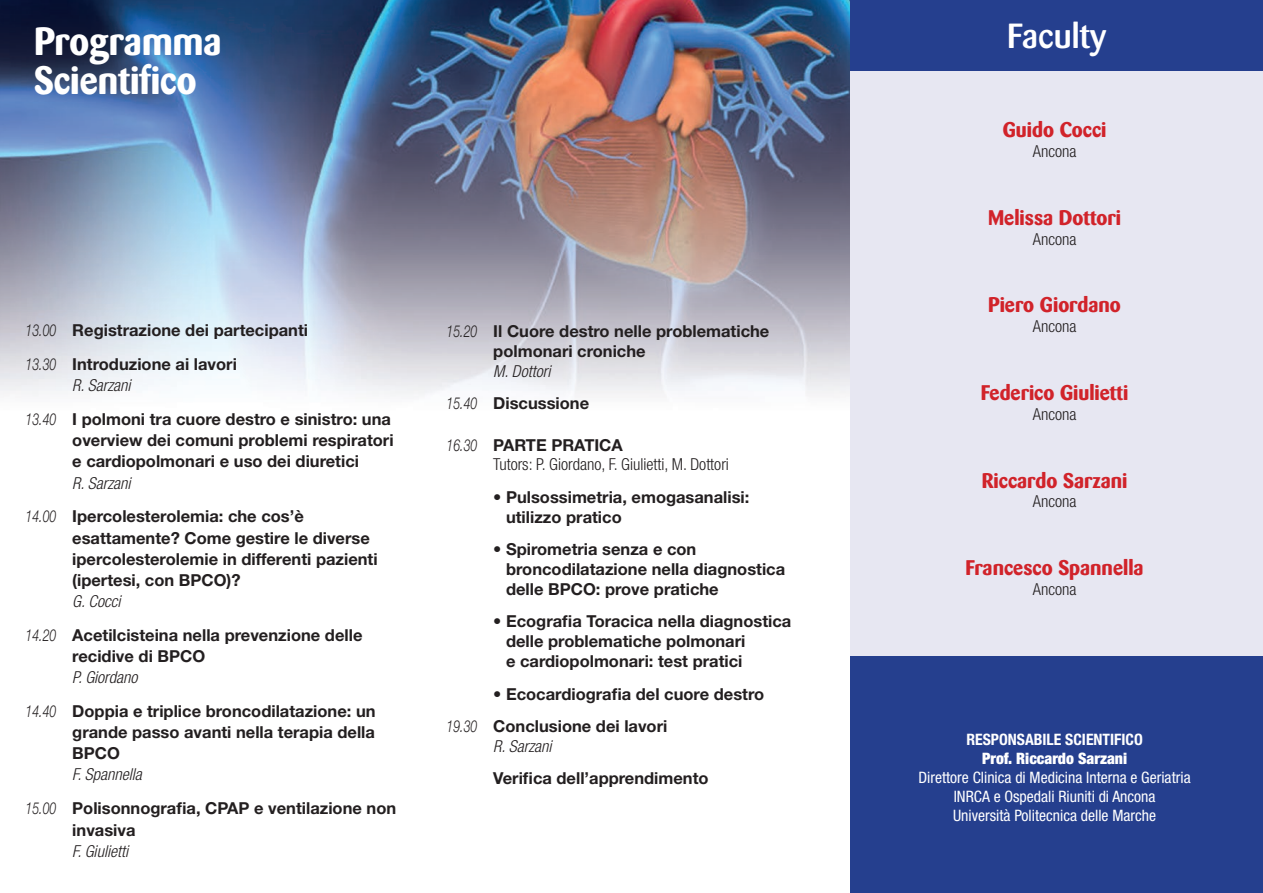
<style>
.page{position:relative;width:1263px;height:893px;background:#fff}
.page>*{position:absolute;margin:0;border:0;box-sizing:border-box;transform-origin:0 0}
.t1{font:700 39px "Barmeno";color:#fff}
.t2{font:500 34.5px "Barmeno";color:#fff}
.Relatore__elenco{font:700 21px "Barmeno";color:#d1232a}
._1_INTERVENTO{font:700 16.5px/21.1px "Helvetica Neue LT Std";color:#231f20}
._1_RELATORE_INTERVEN{font:italic 300 condensed 16.5px "Helvetica Neue LT Std";color:#231f20}
.MODERATORI_SESSIONE{font:300 condensed 16.5px "Helvetica Neue LT Std";color:#231f20}
.Afferenza__elenco{font:300 condensed 16.5px "Helvetica Neue LT Std";color:#231f20}
.t3{font:condensed 15.75px "Helvetica Neue LT Std";color:#fff}
.t4{font:700 condensed 15.75px "Helvetica Neue LT Std";color:#fff}
.t5{font:900 condensed 15.75px "Helvetica Neue LT Std";color:#fff}
.s1{font-weight:300;font-style:italic}
</style>
<div class="page">
<img style="left:0;top:0;width:850px;height:397px">
<div style="left:850px;top:0;width:413px;height:893px;background:#e7e7f2"></div>
<div style="left:850px;top:657px;width:413px;height:236px;background:#253f8e"></div>
<div style="left:850px;top:0;width:413px;height:70px;background:#253f8e"></div>
<p class="t1" style="left:34px;top:18px;width:189px">Programma</p>
<p class="t1" style="left:34px;top:57px;width:164px">Scientifico</p>
<p class="_1_INTERVENTO" style="left:26px;top:319px;width:284px"><span class="s1">13.00</span> Registrazione dei partecipanti</p>
<p class="_1_INTERVENTO" style="left:26px;top:353px;width:213px"><span class="s1">13.30</span> Introduzione ai lavori</p>
<p class="_1_RELATORE_INTERVEN" style="left:72px;top:376px;width:60px">R. Sarzani</p>
<p class="_1_INTERVENTO" style="left:72px;top:408px;width:323px;text-indent:-47px"><span class="s1">13.40</span> I polmoni tra cuore destro e sinistro: una overview dei comuni problemi respiratori e cardiopolmonari e uso dei diuretici</p>
<p class="_1_RELATORE_INTERVEN" style="left:72px;top:473px;width:60px">R. Sarzani</p>
<p class="_1_INTERVENTO" style="left:72px;top:506px;width:307px;text-indent:-47px"><span class="s1">14.00</span> Ipercolesterolemia: che cos’è esattamente? Come gestire le diverse ipercolesterolemie in differenti pazienti (ipertesi, con BPCO)?</p>
<p class="_1_RELATORE_INTERVEN" style="left:72px;top:592px;width:50px">G. Cocci</p>
<p class="_1_INTERVENTO" style="left:72px;top:624px;width:292px;text-indent:-47px"><span class="s1">14.20</span> Acetilcisteina nella prevenzione delle recidive di BPCO</p>
<p class="_1_RELATORE_INTERVEN" style="left:72px;top:668px;width:67px">P. Giordano</p>
<p class="_1_INTERVENTO" style="left:72px;top:700px;width:305px;text-align:justify;text-indent:-47px"><span class="s1">14.40</span> Doppia e triplice broncodilatazione: un grande passo avanti nella terapia della BPCO</p>
<p class="_1_RELATORE_INTERVEN" style="left:72px;top:765px;width:71px">F. Spannella</p>
<p class="_1_INTERVENTO" style="left:72px;top:797px;width:325px;text-indent:-47px"><span class="s1">15.00</span> Polisonnografia, CPAP e ventilazione non invasiva</p>
<p class="_1_RELATORE_INTERVEN" style="left:72px;top:841px;width:57px">F. Giulietti</p>
<p class="_1_INTERVENTO" style="left:493px;top:321px;width:278px;line-height:19.8px;text-indent:-47px"><span class="s1">15.20</span> Il Cuore destro nelle problematiche polmonari croniche</p>
<p class="_1_RELATORE_INTERVEN" style="left:493px;top:362px;width:59px">M. Dottori</p>
<p class="_1_INTERVENTO" style="left:446px;top:393px;width:144px"><span class="s1">15.40</span> Discussione</p>
<p class="_1_INTERVENTO" style="left:446px;top:434px;width:178px"><span class="s1">16.30</span> PARTE PRATICA</p>
<p class="MODERATORI_SESSIONE" style="left:493px;top:455px;width:237px">Tutors: P. Giordano, F. Giulietti, M. Dottori</p>
<p class="_1_INTERVENTO" style="left:506px;top:487px;width:245px;line-height:19.8px;text-indent:-13px">• Pulsossimetria, emogasanalisi: utilizzo pratico</p>
<p class="_1_INTERVENTO" style="left:506px;top:539px;width:281px;line-height:19.8px;text-indent:-13px">• Spirometria senza e con broncodilatazione nella diagnostica delle BPCO: prove pratiche</p>
<p class="_1_INTERVENTO" style="left:506px;top:611px;width:287px;line-height:19.8px;text-indent:-13px">• Ecografia Toracica nella diagnostica delle problematiche polmonari<br>e cardiopolmonari: test pratici</p>
<p class="_1_INTERVENTO" style="left:493px;top:683px;width:272px">• Ecocardiografia del cuore destro</p>
<p class="_1_INTERVENTO" style="left:446px;top:715px;width:222px"><span class="s1">19.30</span> Conclusione dei lavori</p>
<p class="_1_RELATORE_INTERVEN" style="left:493px;top:737px;width:60px">R. Sarzani</p>
<p class="_1_INTERVENTO" style="left:493px;top:768px;width:217px">Verifica dell’apprendimento</p>
<p class="t2" style="left:1007px;top:15px;width:101px">Faculty</p>
<p class="Relatore__elenco" style="left:1003px;top:117px;width:105px">Guido Cocci</p>
<p class="Afferenza__elenco" style="left:1033px;top:142px;width:45px">Ancona</p>
<p class="Relatore__elenco" style="left:988px;top:205px;width:135px">Melissa Dottori</p>
<p class="Afferenza__elenco" style="left:1033px;top:229px;width:45px">Ancona</p>
<p class="Relatore__elenco" style="left:988px;top:292px;width:134px">Piero Giordano</p>
<p class="Afferenza__elenco" style="left:1033px;top:317px;width:45px">Ancona</p>
<p class="Relatore__elenco" style="left:981px;top:380px;width:149px">Federico Giulietti</p>
<p class="Afferenza__elenco" style="left:1033px;top:404px;width:45px">Ancona</p>
<p class="Relatore__elenco" style="left:982px;top:467px;width:147px">Riccardo Sarzani</p>
<p class="Afferenza__elenco" style="left:1033px;top:492px;width:45px">Ancona</p>
<p class="Relatore__elenco" style="left:965px;top:555px;width:180px">Francesco Spannella</p>
<p class="Afferenza__elenco" style="left:1033px;top:579px;width:45px">Ancona</p>
<p class="t4" style="left:966px;top:730px;width:178px">RESPONSABILE SCIENTIFICO</p>
<p class="t5" style="left:982px;top:749px;width:147px">Prof. Riccardo Sarzani</p>
<p class="t3" style="left:918px;top:768px;width:274px">Direttore Clinica di Medicina Interna e Geriatria</p>
<p class="t3" style="left:954px;top:787px;width:203px">INRCA e Ospedali Riuniti di Ancona</p>
<p class="t3" style="left:953px;top:806px;width:204px">Università Politecnica delle Marche</p>
</div>
